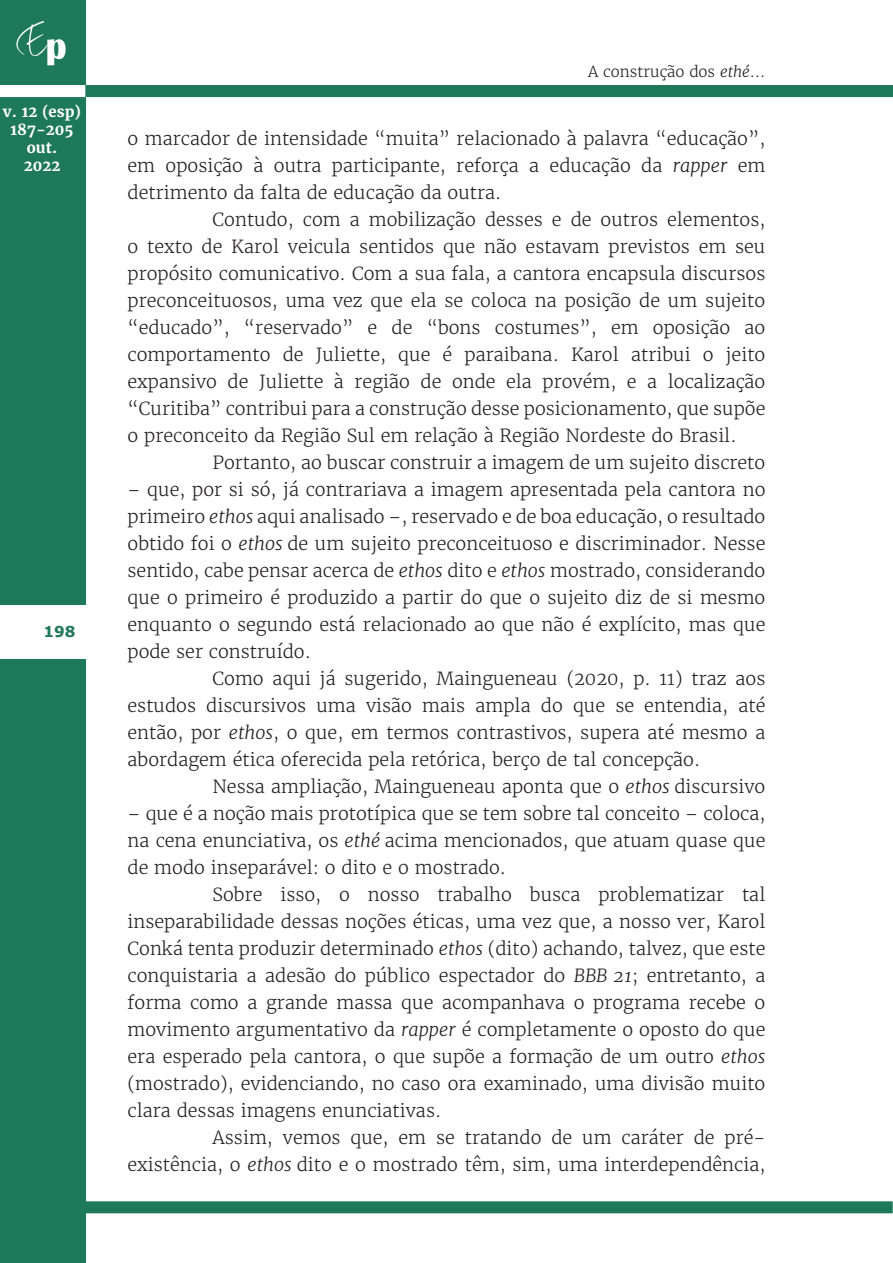
<style>
.page{position:relative;width:893px;height:1263px;background:#fff}
.page>*{position:absolute;margin:0;border:0;box-sizing:border-box;transform-origin:0 0}
.Corpo_do_artigo{font:300 18px/27px "Merriweather";color:#231f20;text-align:justify}
.t1{font:700 15px/18px "Merriweather";color:#fff;text-align:center}
.t2{font:300 15px "Merriweather";color:#231f20}
.t3{font:700 15px "Verdana";color:#1e785a}
.s1{font-style:italic}
</style>
<div class="page">
<div style="left:0;top:0;width:85px;height:1263px;background:#1e785a"></div>
<img style="left:16px;top:21px;width:50px;height:45px">
<div style="left:85px;top:85px;width:808px;height:12px;background:#1e785a"></div>
<div style="left:0;top:85px;width:85px;height:12px;background:#fff"></div>
<div style="left:0;top:605px;width:85px;height:53px;background:#fff"></div>
<div style="left:84px;top:1201px;width:809px;height:12px;background:#1e785a"></div>
<p class="t1" style="left:3px;top:103px;width:80px">v. 12 (esp)<br>187-205 out.<br>2022</p>
<p class="t3" style="left:44px;top:622px;width:33px">198</p>
<p class="t2" style="left:588px;top:62px;width:179px">A construção dos <span class="s1">ethé</span>...</p>
<p class="Corpo_do_artigo" style="left:128px;top:125px;width:639px">o marcador de intensidade “muita” relacionado à palavra “educação”, em oposição à outra participante, reforça a educação da <span class="s1">rapper</span> em detrimento da falta de educação da outra.</p>
<p class="Corpo_do_artigo" style="left:128px;top:206px;width:639px;text-indent:85px">Contudo, com a mobilização desses e de outros elementos, o texto de Karol veicula sentidos que não estavam previstos em seu propósito comunicativo. Com a sua fala, a cantora encapsula discursos preconceituosos, uma vez que ela se coloca na posição de um sujeito “educado”, “reservado” e de “bons costumes”, em oposição ao comportamento de Juliette, que é paraibana. Karol atribui o jeito expansivo de Juliette à região de onde ela provém, e a localização “Curitiba” contribui para a construção desse posicionamento, que supõe o preconceito da Região Sul em relação à Região Nordeste do Brasil.</p>
<p class="Corpo_do_artigo" style="left:213px;top:449px;width:554px">Portanto, ao buscar construir a imagem de um sujeito discreto</p>
<p class="Corpo_do_artigo" style="left:128px;top:476px;width:639px">– que, por si só, já contrariava a imagem apresentada pela cantora no primeiro <span class="s1">ethos</span> aqui analisado –, reservado e de boa educação, o resultado obtido foi o <span class="s1">ethos</span> de um sujeito preconceituoso e discriminador. Nesse sentido, cabe pensar acerca de <span class="s1">ethos</span> dito e <span class="s1">ethos</span> mostrado, considerando que o primeiro é produzido a partir do que o sujeito diz de si mesmo enquanto o segundo está relacionado ao que não é explícito, mas que pode ser construído.</p>
<p class="Corpo_do_artigo" style="left:128px;top:665px;width:639px;text-indent:85px">Como aqui já sugerido, Maingueneau (2020, p. 11) traz aos estudos discursivos uma visão mais ampla do que se entendia, até então, por <span class="s1">ethos</span>, o que, em termos contrastivos, supera até mesmo a abordagem ética oferecida pela retórica, berço de tal concepção.</p>
<p class="Corpo_do_artigo" style="left:213px;top:773px;width:554px">Nessa ampliação, Maingueneau aponta que o <span class="s1">ethos</span> discursivo</p>
<p class="Corpo_do_artigo" style="left:128px;top:800px;width:639px">– que é a noção mais prototípica que se tem sobre tal conceito – coloca, na cena enunciativa, os <span class="s1">ethé</span> acima mencionados, que atuam quase que de modo inseparável: o dito e o mostrado.</p>
<p class="Corpo_do_artigo" style="left:128px;top:881px;width:639px;text-indent:85px">Sobre isso, o nosso trabalho busca problematizar tal inseparabilidade dessas noções éticas, uma vez que, a nosso ver, Karol Conká tenta produzir determinado <span class="s1">ethos</span> (dito) achando, talvez, que este conquistaria a adesão do público espectador do <span class="s1">BBB 21</span>; entretanto, a forma como a grande massa que acompanhava o programa recebe o movimento argumentativo da <span class="s1">rapper</span> é completamente o oposto do que era esperado pela cantora, o que supõe a formação de um outro <span class="s1">ethos </span>(mostrado), evidenciando, no caso ora examinado, uma divisão muito clara dessas imagens enunciativas.</p>
<p class="Corpo_do_artigo" style="left:128px;top:1124px;width:639px;text-align:right">Assim, vemos que, em se tratando de um caráter de pré&shy;existência, o <span class="s1">ethos</span> dito e o mostrado têm, sim, uma interdependência,</p>
</div>
